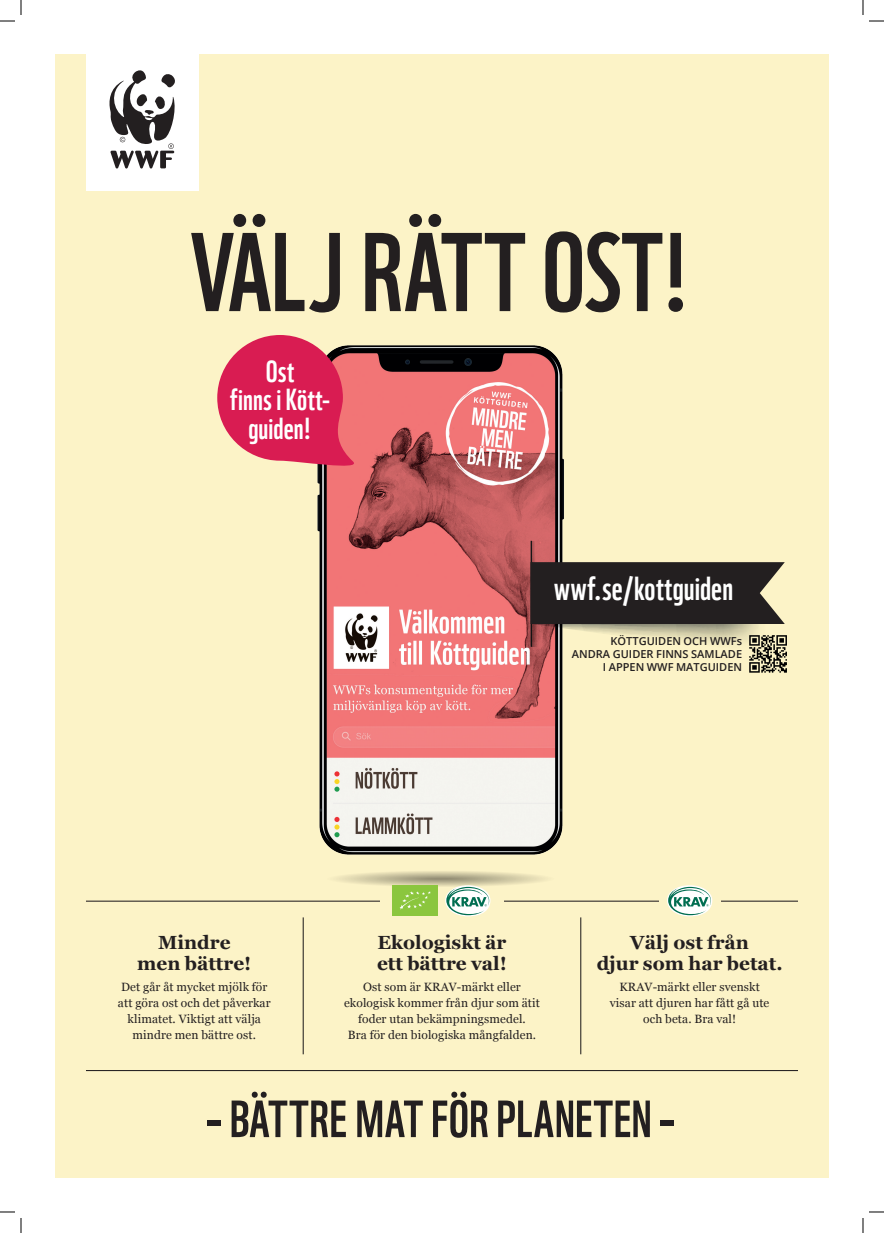
<style>
.page{position:relative;width:884px;height:1233px;background:#fff}
.page>*{position:absolute;margin:0;border:0;box-sizing:border-box;transform-origin:0 0}
.t1{font:108.6px "WWF";letter-spacing:-.005em;color:#231f20}
.t2{font:50.8px "WWF";letter-spacing:.01em;color:#231f20}
.t3{font:32.4px "WWF";letter-spacing:.005em;color:#fff}
.t4{font:29.6px/28.2px "WWF";letter-spacing:.005em;color:#fff;text-align:center}
.t5{font:700 19px/21px "Georgia";color:#231f20;text-align:center}
.t6{font:12px/16px "Georgia";letter-spacing:.01em;color:#231f20;text-align:center}
.t7{font:600 11px/13px "Open Sans";color:#231f20;text-align:right}
</style>
<div class="page">
<div style="left:55px;top:55px;width:774px;height:1123px;background:#fcf3c7"></div>
<img style="left:317px;top:345px;width:247px;height:542px">
<svg style="left:217px;top:335px;width:147px;height:136px"></svg>
<img style="left:532px;top:624px;width:227px;height:32px">
<hr style="left:531px;top:541px;width:1px;height:106px;background:#231f20">
<svg style="left:532px;top:541px;width:23px;height:106px"></svg>
<hr style="left:86px;top:900px;width:712px;height:1px;background:#231f20">
<hr style="left:86px;top:1070px;width:712px;height:1px;background:#231f20">
<hr style="left:303px;top:917px;width:1px;height:137px;background:#231f20">
<hr style="left:580px;top:917px;width:1px;height:137px;background:#231f20">
<svg style="left:530px;top:562px;width:255px;height:62px;background:#2d2928"></svg>
<img style="left:744px;top:630px;width:43px;height:43px">
<div style="left:86px;top:21px;width:112px;height:170px;background:#fff"></div>
<svg style="left:109px;top:70px;width:66px;height:98px"></svg>
<div style="left:659px;top:898px;width:62px;height:13px;background:#fcf3c7"></div>
<div style="left:380px;top:898px;width:124px;height:13px;background:#fcf3c7"></div>
<svg style="left:667px;top:885px;width:45px;height:31px"></svg>
<svg style="left:668px;top:887px;width:43px;height:28px"></svg>
<svg style="left:445px;top:885px;width:45px;height:31px"></svg>
<svg style="left:446px;top:887px;width:43px;height:28px"></svg>
<div style="left:392px;top:885px;width:46px;height:30px;background:#8bc63e"></div>
<svg style="left:400px;top:891px;width:31px;height:18px"></svg>
<svg style="left:0;top:1211px;width:15px;height:1px"></svg>
<svg style="left:869px;top:1211px;width:15px;height:1px"></svg>
<svg style="left:0;top:0;width:22px;height:22px"></svg>
<svg style="left:20px;top:1218px;width:2px;height:15px"></svg>
<svg style="left:862px;top:0;width:22px;height:22px"></svg>
<svg style="left:862px;top:1218px;width:2px;height:15px"></svg>
<h1 class="t1" style="left:190px;top:187px;width:502px">VÄLJ RÄTT OST!</h1>
<h3 class="t4" style="left:230px;top:354px;width:101px">Ost<br>finns i Kött&shy;guiden!</h3>
<h3 class="t3" style="left:554px;top:563px;width:181px">wwf.se/kottguiden</h3>
<p class="t7" style="left:572px;top:634px;width:172px">KÖTTGUIDEN OCH WWFs<br>ANDRA GUIDER FINNS SAMLADE<br>I APPEN WWF MATGUIDEN</p>
<h3 class="t5" style="left:137px;top:930px;width:116px">Mindre men bättre!</h3>
<p class="t6" style="left:118px;top:979px;width:154px">Det går åt mycket mjölk för att göra ost och det påverkar klimatet. Viktigt att välja mindre men bättre ost.</p>
<h3 class="t5" style="left:377px;top:930px;width:131px;text-align:left">Ekologiskt är ett bättre val!</h3>
<p class="t6" style="left:344px;top:979px;width:197px">Ost som är KRAV-märkt eller ekologisk kommer från djur som ätit foder utan bekämpningsmedel.<br>Bra för den biologiska mångfalden.</p>
<h3 class="t5" style="left:597px;top:930px;width:187px">Välj ost från<br>djur som har betat.</h3>
<p class="t6" style="left:610px;top:979px;width:161px">KRAV-märkt eller svenskt visar att djuren har fått gå ute och beta. Bra val!</p>
<h2 class="t2" style="left:207px;top:1079px;width:469px">– BÄTTRE MAT FÖR PLANETEN –</h2>
</div>
